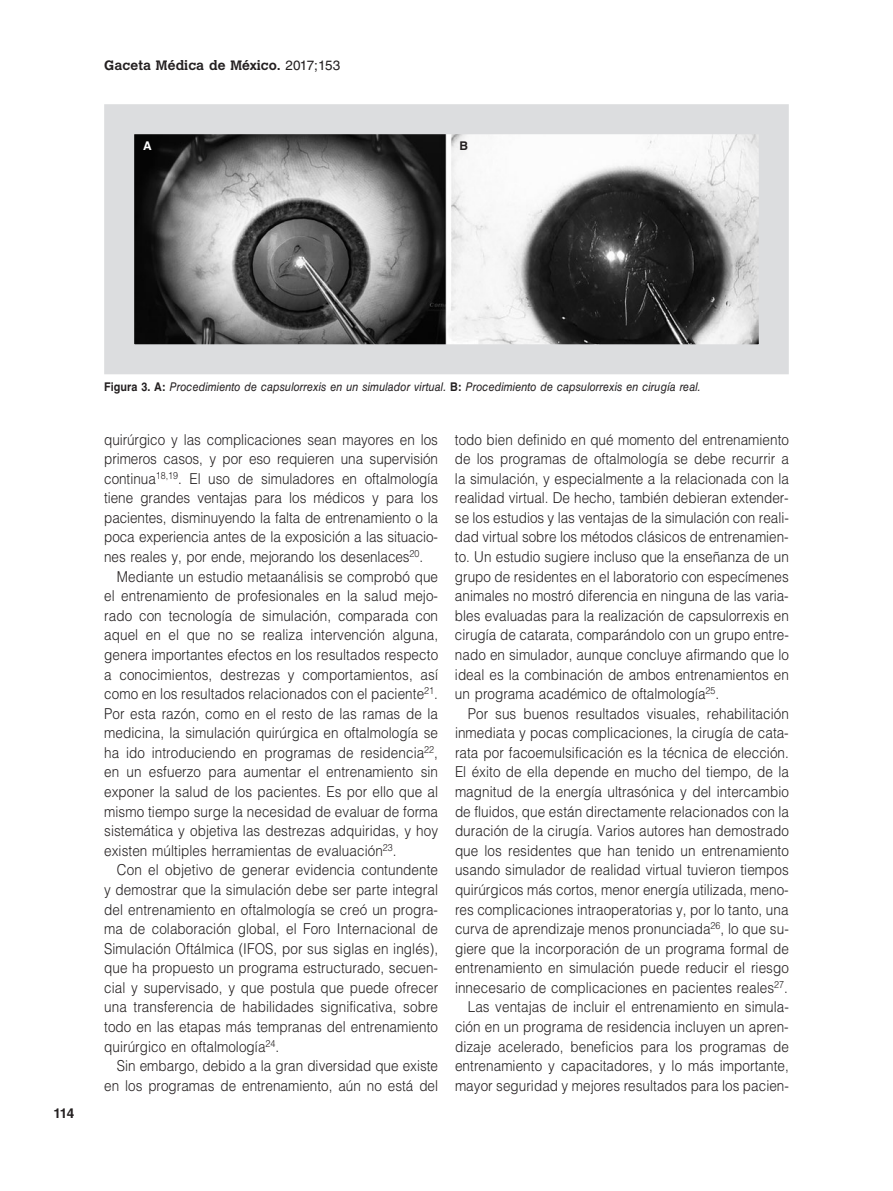
<style>
.page{position:relative;width:893px;height:1191px;background:#fff}
.page>*{position:absolute;margin:0;border:0;box-sizing:border-box;transform-origin:0 0}
.t1{font:300 15px/19.6px "Helvetica LT Std";letter-spacing:.005em;color:#231f20;text-align:justify;scale:.9 1}
.t2{font:700 13.5px "Calvert MT Std";letter-spacing:.005em;color:#231f20}
.t3{font:700 13.5px "Helvetica LT Std";color:#231f20}
.t4{font:italic 12px "Helvetica LT Std";letter-spacing:.005em;color:#231f20;scale:.9 1}
.t5{font:700 12px "Helvetica LT Std";color:#fff}
.t6{font:700 12px "Helvetica LT Std";color:#231f20}
.s1{font-family:"Helvetica LT Std";font-weight:400}
.s2{font-weight:700;font-style:normal}
</style>
<div class="page">
<img style="left:135px;top:135px;width:623px;height:208px">
<div style="left:104px;top:104px;width:685px;height:270px;border:30px solid #dcdddf"></div>
<p class="t2" style="left:104px;top:56px;width:238px">Gaceta Médica de México. <span class="s1">2017;153</span></p>
<p class="t5" style="left:143px;top:139px;width:10px">A</p>
<p class="t6" style="left:459px;top:139px;width:10px">B</p>
<p class="t3" style="left:53px;top:1104px;width:22px">114</p>
<p class="t4" style="left:104px;top:380px;width:664px"><span class="s2">Figura 3. A:</span> Procedimiento de capsulorrexis en un simulador virtual. <span class="s2">B:</span> Procedimiento de capsulorrexis en cirugía real.</p>
<p class="t1" style="left:104px;top:429px;width:373px">quirúrgico y las complicaciones sean mayores en los primeros casos, y por eso requieren una supervisión continua<sup>18,19</sup>. El uso de simuladores en oftalmología tiene grandes ventajas para los médicos y para los pacientes, disminuyendo la falta de entrenamiento o la poca experiencia antes de la exposición a las situacio&shy;nes reales y, por ende, mejorando los desenlaces<sup>20</sup>.</p>
<p class="t1" style="left:104px;top:566px;width:373px;text-indent:13px">Mediante un estudio metaanálisis se comprobó que el entrenamiento de profesionales en la salud mejo&shy;rado con tecnología de simulación, comparada con aquel en el que no se realiza intervención alguna, genera importantes efectos en los resultados respecto a conocimientos, destrezas y comportamientos, así como en los resultados relacionados con el paciente<sup>21</sup>.<br>Por esta razón, como en el resto de las ramas de la medicina, la simulación quirúrgica en oftalmología se ha ido introduciendo en programas de residencia<sup>22</sup>, en un esfuerzo para aumentar el entrenamiento sin exponer la salud de los pacientes. Es por ello que al mismo tiempo surge la necesidad de evaluar de forma sistemática y objetiva las destrezas adquiridas, y hoy existen múltiples herramientas de evaluación<sup>23</sup>.</p>
<p class="t1" style="left:104px;top:860px;width:373px;text-indent:13px">Con el objetivo de generar evidencia contundente y demostrar que la simulación debe ser parte integral del entrenamiento en oftalmología se creó un progra&shy;ma de colaboración global, el Foro Internacional de Simulación Oftálmica (IFOS, por sus siglas en inglés), que ha propuesto un programa estructurado, secuen&shy;cial y supervisado, y que postula que puede ofrecer una transferencia de habilidades significativa, sobre todo en las etapas más tempranas del entrenamiento quirúrgico en oftalmología<sup>24</sup>.</p>
<p class="t1" style="left:104px;top:1056px;width:373px;text-align:right">Sin embargo, debido a la gran diversidad que existe en los programas de entrenamiento, aún no está del</p>
<p class="t1" style="left:455px;top:429px;width:373px">todo bien definido en qué momento del entrenamiento de los programas de oftalmología se debe recurrir a la simulación, y especialmente a la relacionada con la realidad virtual. De hecho, también debieran extender&shy;se los estudios y las ventajas de la simulación con reali&shy;dad virtual sobre los métodos clásicos de entrenamien&shy;to. Un estudio sugiere incluso que la enseñanza de un grupo de residentes en el laboratorio con especímenes animales no mostró diferencia en ninguna de las varia&shy;bles evaluadas para la realización de capsulorrexis en cirugía de catarata, comparándolo con un grupo entre&shy;nado en simulador, aunque concluye afirmando que lo ideal es la combinación de ambos entrenamientos en un programa académico de oftalmología<sup>25</sup>.</p>
<p class="t1" style="left:455px;top:703px;width:373px;text-align:right">Por sus buenos resultados visuales, rehabilitación inmediata y pocas complicaciones, la cirugía de cata&shy;rata por facoemulsificación es la técnica de elección.<br>El éxito de ella depende en mucho del tiempo, de la magnitud de la energía ultrasónica y del intercambio de fluidos, que están directamente relacionados con la duración de la cirugía. Varios autores han demostrado que los residentes que han tenido un entrenamiento usando simulador de realidad virtual tuvieron tiempos quirúrgicos más cortos, menor energía utilizada, meno&shy;res complicaciones intraoperatorias y, por lo tanto, una curva de aprendizaje menos pronunciada<sup>26</sup>, lo que su&shy;giere que la incorporación de un programa formal de entrenamiento en simulación puede reducir el riesgo innecesario de complicaciones en pacientes reales<sup>27</sup>.<br>Las ventajas de incluir el entrenamiento en simula&shy;ción en un programa de residencia incluyen un apren&shy;dizaje acelerado, beneficios para los programas de entrenamiento y capacitadores, y lo más importante, mayor seguridad y mejores resultados para los pacien-</p>
</div>
